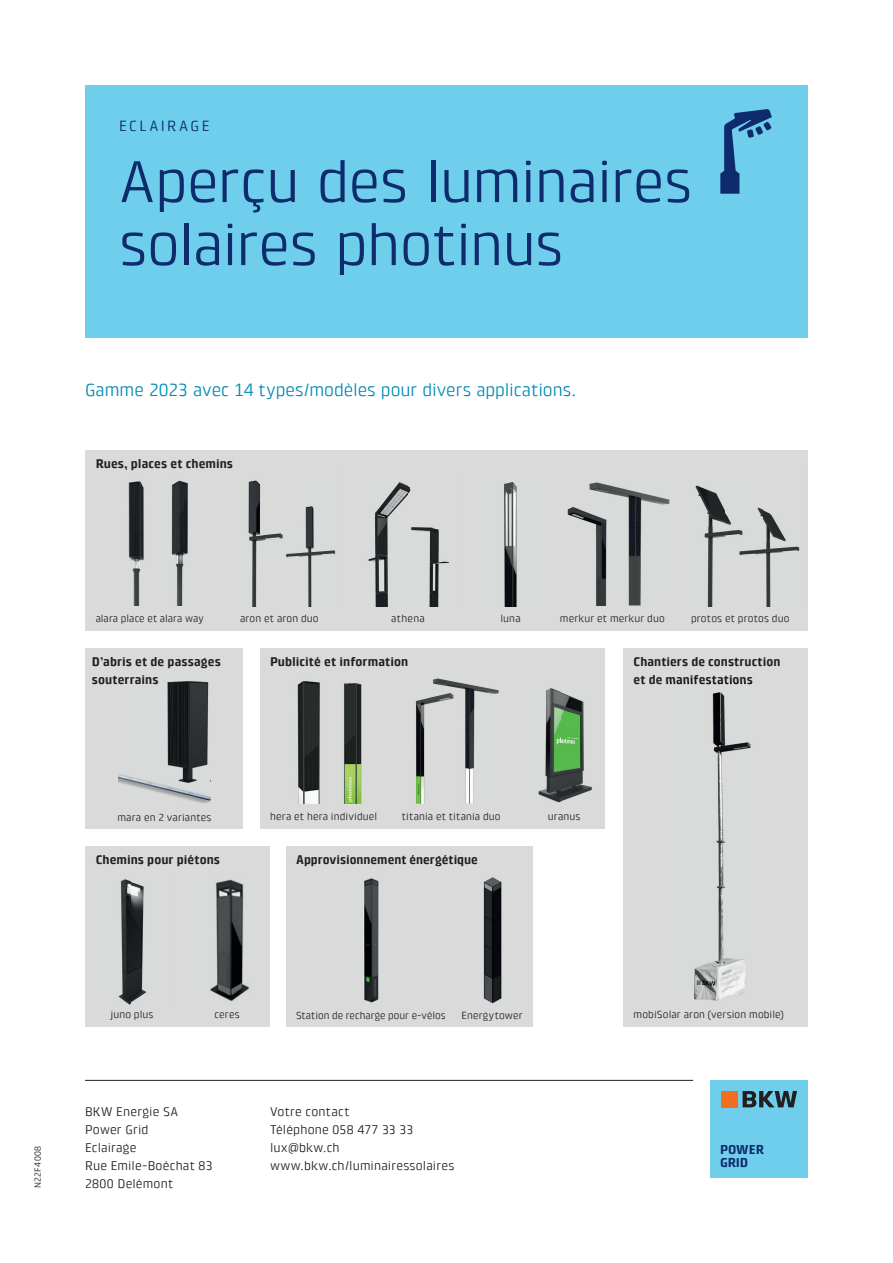
<style>
.page{position:relative;width:893px;height:1263px;background:#fff}
.page>*{position:absolute;margin:0;border:0;box-sizing:border-box;transform-origin:0 0}
.t1{font:60px/63px "Klint Pro";letter-spacing:-.015em;color:#0d2b6d}
.t2{font:18px "Klint Pro";letter-spacing:-.005em;color:#008bb5}
.t3{font:15px "Klint Pro";letter-spacing:.16em;color:#0d2b6d}
.t4{font:700 13.05px/12.8px "Klint Pro";letter-spacing:-.01em;color:#0d2b6d}
.t5{font:700 12.75px/18px "Klint Pro";letter-spacing:.005em;color:#231f20}
.t6{font:12.75px/18px "Klint Pro";letter-spacing:.015em;color:#231f20}
.t7{font:10.5px "Klint Pro";letter-spacing:.01em;color:#231f20}
.t8{font:9px "Klint Pro";letter-spacing:.035em;color:#231f20}
</style>
<div class="page">
<div style="left:85px;top:85px;width:723px;height:253px;background:#6eceeb"></div>
<svg style="left:720px;top:109px;width:52px;height:85px"></svg>
<div style="left:85px;top:450px;width:723px;height:180px;background:#d9dad9"></div>
<div style="left:85px;top:648px;width:157px;height:180px;background:#d9dad9"></div>
<div style="left:286px;top:846px;width:246px;height:180px;background:#d9dad9"></div>
<div style="left:623px;top:648px;width:185px;height:378px;background:#d9dad9"></div>
<div style="left:85px;top:846px;width:185px;height:180px;background:#d9dad9"></div>
<img style="left:119px;top:681px;width:91px;height:121px">
<img style="left:118px;top:879px;width:28px;height:126px">
<img style="left:210px;top:879px;width:40px;height:123px">
<img style="left:248px;top:480px;width:88px;height:126px">
<img style="left:368px;top:482px;width:81px;height:124px">
<img style="left:504px;top:482px;width:13px;height:124px">
<img style="left:695px;top:485px;width:105px;height:121px">
<img style="left:363px;top:878px;width:16px;height:125px">
<img style="left:483px;top:877px;width:19px;height:127px">
<img style="left:666px;top:683px;width:87px;height:318px">
<img style="left:666px;top:683px;width:86px;height:1px">
<div style="left:710px;top:1080px;width:98px;height:98px;background:#6eceeb"></div>
<div style="left:721px;top:1091px;width:16px;height:16px;background:#f36e21"></div>
<svg style="left:743px;top:1091px;width:54px;height:16px"></svg>
<hr style="left:85px;top:1080px;width:608px;height:1px;background:#231f20">
<img style="left:128px;top:481px;width:16px;height:125px">
<img style="left:171px;top:480px;width:17px;height:125px">
<img style="left:589px;top:482px;width:81px;height:123px">
<img style="left:567px;top:501px;width:51px;height:104px">
<div style="left:260px;top:648px;width:345px;height:180px;background:#d9dad9"></div>
<img style="left:538px;top:688px;width:54px;height:115px">
<img style="left:297px;top:681px;width:23px;height:123px">
<img style="left:344px;top:683px;width:18px;height:121px">
<img style="left:433px;top:678px;width:66px;height:125px">
<img style="left:415px;top:698px;width:13px;height:106px">
<img style="left:428px;top:691px;width:28px;height:112px">
<h3 class="t3" style="left:119px;top:117px;width:92px">ECLAIRAGE</h3>
<h1 class="t1" style="left:119px;top:150px;width:575px">Aperçu des luminaires solaires photinus</h1>
<h2 class="t2" style="left:85px;top:380px;width:492px">Gamme 2023 avec 14 types/modèles pour divers applications.</h2>
<p class="t5" style="left:96px;top:455px;width:139px">Rues, places et chemins</p>
<p class="t7" style="left:96px;top:612px;width:110px">alara place et alara way</p>
<p class="t7" style="left:560px;top:612px;width:106px">merkur et merkur duo</p>
<p class="t5" style="left:270px;top:653px;width:140px">Publicité et information</p>
<p class="t7" style="left:240px;top:612px;width:80px">aron et aron duo</p>
<p class="t7" style="left:391px;top:612px;width:35px">athena</p>
<p class="t7" style="left:500px;top:612px;width:22px">luna</p>
<p class="t7" style="left:691px;top:612px;width:100px">protos et protos duo</p>
<p class="t5" style="left:634px;top:653px;width:148px">Chantiers de construction et de manifestations</p>
<p class="t5" style="left:92px;top:653px;width:130px">D’abris et de passages souterrains</p>
<p class="t7" style="left:117px;top:811px;width:96px">mara en 2 variantes</p>
<p class="t7" style="left:270px;top:811px;width:108px">hera et hera individuel</p>
<p class="t7" style="left:402px;top:811px;width:100px">titania et titania duo</p>
<p class="t7" style="left:548px;top:811px;width:34px">uranus</p>
<p class="t5" style="left:96px;top:851px;width:126px">Chemins pour piétons</p>
<p class="t5" style="left:296px;top:851px;width:183px">Approvisionnement énergétique</p>
<p class="t7" style="left:111px;top:1009px;width:44px">juno plus</p>
<p class="t7" style="left:214px;top:1009px;width:27px">ceres</p>
<p class="t7" style="left:296px;top:1009px;width:151px">Station de recharge pour e-vélos</p>
<p class="t7" style="left:461px;top:1009px;width:63px">Energytower</p>
<p class="t7" style="left:634px;top:1009px;width:152px">mobiSolar aron (version mobile)</p>
<p class="t6" style="left:85px;top:1103px;width:129px">BKW Energie SA<br>Power Grid<br>Eclairage<br>Rue Emile-Boéchat 83<br>2800 Delémont</p>
<p class="t6" style="left:270px;top:1103px;width:186px">Votre contact<br>Téléphone 058 477 33 33 lux@bkw.ch www.bkw.ch/luminairessolaires</p>
<p class="t8" style="left:33px;top:1188px;width:44px;rotate:-90deg">N22F4008</p>
<p class="t4" style="left:720px;top:1143px;width:45px">POWER<br>GRID</p>
</div>
